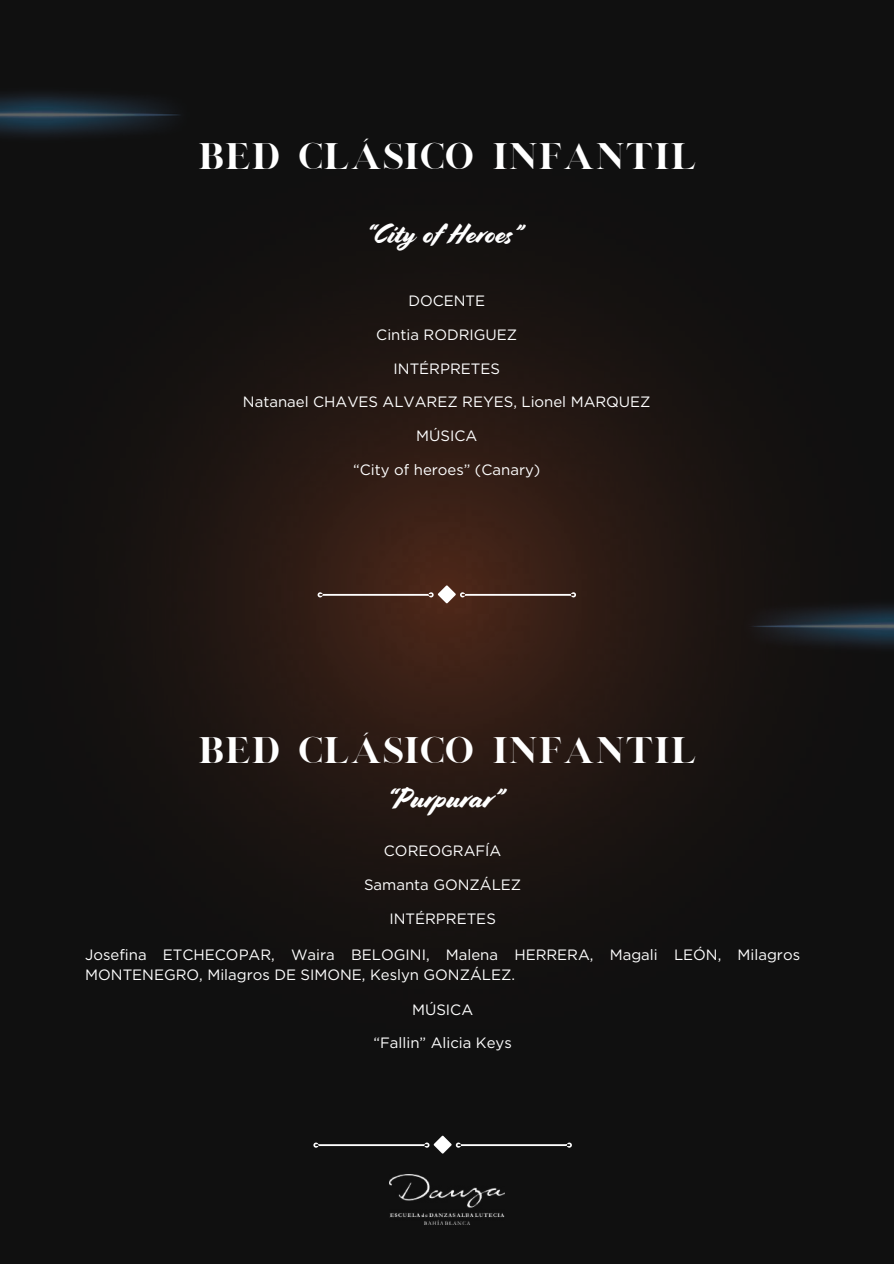
<style>
.page{position:relative;width:894px;height:1264px;background:#fff}
.page>*{position:absolute;margin:0;border:0;box-sizing:border-box;transform-origin:0 0}
.t1{font:30px "London";color:#fff}
.t2{font:28.5px "Cortado";color:#fff}
.t3{font:27px "Cortado";color:#fff}
.t4{font:15px/20.2px "Gotham";color:#fff}
</style>
<div class="page">
<div style="left:0;top:0;width:893px;height:1263px;background:#101010"></div>
<img style="left:159px;top:307px;width:574px;height:574px">
<img style="left:0;top:93px;width:181px;height:44px">
<img style="left:389px;top:1174px;width:115px;height:50px">
<img style="left:749px;top:605px;width:144px;height:43px">
<svg style="left:313px;top:1135px;width:258px;height:18px"></svg>
<svg style="left:317px;top:585px;width:259px;height:18px;background:#5a4036"></svg>
<h1 class="t1" style="left:198px;top:136px;width:500px">BED CLÁSICO INFANTIL</h1>
<h3 class="t3" style="left:364px;top:218px;width:158px">“City of Heroes”</h3>
<p class="t4" style="left:408px;top:290px;width:78px">DOCENTE</p>
<p class="t4" style="left:376px;top:324px;width:142px">Cintia RODRIGUEZ</p>
<p class="t4" style="left:393px;top:358px;width:108px">INTÉRPRETES</p>
<p class="t4" style="left:243px;top:392px;width:409px">Natanael CHAVES ALVAREZ REYES, Lionel MARQUEZ</p>
<p class="t4" style="left:416px;top:425px;width:63px">MÚSICA</p>
<p class="t4" style="left:353px;top:459px;width:189px">“City of heroes” (Canary)</p>
<h1 class="t1" style="left:198px;top:729px;width:500px">BED CLÁSICO INFANTIL</h1>
<h2 class="t2" style="left:384px;top:780px;width:119px">“Purpurar”</h2>
<p class="t4" style="left:384px;top:840px;width:119px">COREOGRAFÍA</p>
<p class="t4" style="left:364px;top:874px;width:159px">Samanta GONZÁLEZ</p>
<p class="t4" style="left:389px;top:908px;width:108px">INTÉRPRETES</p>
<p class="t4" style="left:85px;top:944px;width:716px">Josefina ETCHECOPAR, Waira BELOGINI, Malena HERRERA, Magali LEÓN, Milagros<br>MONTENEGRO, Milagros DE SIMONE, Keslyn GONZÁLEZ.</p>
<p class="t4" style="left:412px;top:999px;width:63px">MÚSICA</p>
<p class="t4" style="left:373px;top:1032px;width:140px">“Fallin” Alicia Keys</p>
</div>
